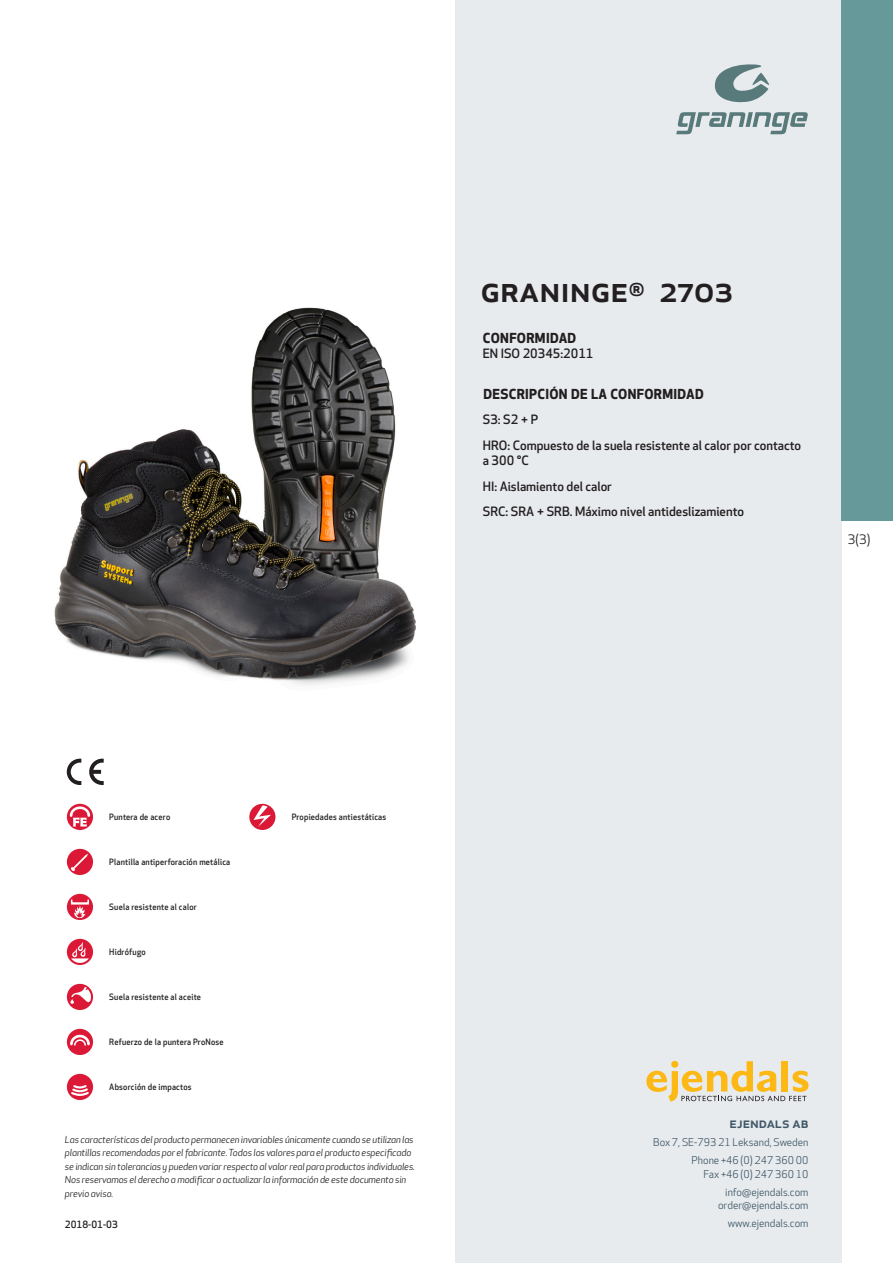
<style>
.page{position:relative;width:893px;height:1263px;background:#fff}
.page>*{position:absolute;margin:0;border:0;box-sizing:border-box;transform-origin:0 0}
.prodname{font:500 36px "Apex New";color:#231f20}
.t1{font:500 15px "Apex New";color:#405968}
.Funktion_body{font:700 13.5px "Apex New";letter-spacing:.025em;color:#231f20}
.t2{font:12.75px "Apex New";color:#231f20}
.Funktion_body-2{font:500 12.6px/15px "Apex New";color:#231f20}
.t3{font:10.5px/18px "Apex New";color:#405968;text-align:right}
.t4{font:500 9.75px "Apex New";color:#231f20}
.t5{font:italic 9.45px/13.5px "Apex New";letter-spacing:-.01em;color:#231f20}
.Artikel{font:500 8.55px "Apex New";letter-spacing:.025em;color:#231f20;scale:.95 1}
</style>
<div class="page">
<div style="left:455px;top:0;width:387px;height:1263px;background:#e8ebee"></div>
<svg style="left:646px;top:1061px;width:162px;height:40px"></svg>
<img style="left:54px;top:308px;width:361px;height:377px">
<div style="left:842px;top:0;width:51px;height:520px;background:#699"></div>
<svg style="left:67px;top:804px;width:26px;height:26px"></svg>
<svg style="left:70px;top:806px;width:20px;height:21px"></svg>
<div style="left:67px;top:849px;width:26px;height:26px;background:#db1836;border-radius:50%"></div>
<svg style="left:71px;top:854px;width:17px;height:17px"></svg>
<div style="left:67px;top:894px;width:26px;height:26px;background:#db1836;border-radius:50%"></div>
<svg style="left:71px;top:899px;width:18px;height:19px"></svg>
<div style="left:67px;top:939px;width:26px;height:26px;background:#db1836;border-radius:50%"></div>
<svg style="left:71px;top:942px;width:18px;height:21px"></svg>
<div style="left:67px;top:984px;width:26px;height:26px;background:#db1836;border-radius:50%"></div>
<svg style="left:70px;top:987px;width:21px;height:17px"></svg>
<div style="left:67px;top:1029px;width:26px;height:26px;background:#db1836;border-radius:50%"></div>
<svg style="left:70px;top:1035px;width:20px;height:11px"></svg>
<div style="left:67px;top:1074px;width:26px;height:26px;background:#db1836;border-radius:50%"></div>
<svg style="left:69px;top:1085px;width:22px;height:12px"></svg>
<div style="left:249px;top:804px;width:26px;height:26px;background:#db1836;border-radius:50%"></div>
<svg style="left:254px;top:805px;width:17px;height:22px"></svg>
<svg style="left:89px;top:759px;width:15px;height:26px"></svg>
<svg style="left:67px;top:759px;width:14px;height:26px"></svg>
<svg style="left:676px;top:112px;width:132px;height:22px"></svg>
<svg style="left:714px;top:64px;width:55px;height:39px"></svg>
<p class="prodname" style="left:480px;top:265px;width:254px">GRANINGE<sup>®</sup> 2703</p>
<p class="Funktion_body" style="left:483px;top:328px;width:95px">CONFORMIDAD</p>
<p class="Funktion_body-2" style="left:483px;top:346px;width:112px">EN ISO 20345:2011</p>
<p class="Funktion_body" style="left:483px;top:384px;width:222px">DESCRIPCIÓN DE LA CONFORMIDAD</p>
<p class="Funktion_body-2" style="left:483px;top:412px;width:57px">S3: S2 + P</p>
<p class="Funktion_body-2" style="left:483px;top:438px;width:320px">HRO: Compuesto de la suela resistente al calor por contacto a 300 °C</p>
<p class="Funktion_body-2" style="left:483px;top:478px;width:131px">HI: Aislamiento del calor</p>
<p class="Funktion_body-2" style="left:483px;top:504px;width:263px">SRC: SRA + SRB. Máximo nivel antideslizamiento</p>
<h3 class="t2" style="left:848px;top:531px;width:24px">3(3)</h3>
<p class="Artikel" style="left:109px;top:811px;width:66px">Puntera de acero</p>
<p class="Artikel" style="left:109px;top:856px;width:129px">Plantilla antiperforación metálica</p>
<p class="Artikel" style="left:109px;top:901px;width:94px">Suela resistente al calor</p>
<p class="Artikel" style="left:109px;top:946px;width:40px">Hidrófugo</p>
<p class="Artikel" style="left:109px;top:991px;width:98px">Suela resistente al aceite</p>
<p class="Artikel" style="left:109px;top:1036px;width:122px">Refuerzo de la puntera ProNose</p>
<p class="Artikel" style="left:109px;top:1081px;width:88px">Absorción de impactos</p>
<p class="Artikel" style="left:292px;top:811px;width:101px">Propiedades antiestáticas</p>
<p class="t5" style="left:65px;top:1132px;width:352px">Las características del producto permanecen invariables únicamente cuando se utilizan las plantillas recomendadas por el fabricante. Todos los valores para el producto especificado se indican sin tolerancias y pueden variar respecto al valor real para productos individuales.<br>Nos reservamos el derecho a modificar o actualizar la información de este documento sin previo aviso.</p>
<p class="t4" style="left:65px;top:1218px;width:54px">2018-01-03</p>
<h2 class="t1" style="left:729px;top:1113px;width:80px">ejendals ab</h2>
<p class="t3" style="left:653px;top:1133px;width:157px">Box 7, SE-793 21 Leksand, Sweden<br>Phone +46 (0) 247 360 00</p>
<p class="t3" style="left:703px;top:1165px;width:107px">Fax +46 (0) 247 360 10 info@ejendals.com</p>
<p class="t3" style="left:718px;top:1196px;width:92px">order@ejendals.com</p>
<p class="t3" style="left:728px;top:1215px;width:82px">www.ejendals.com</p>
</div>
